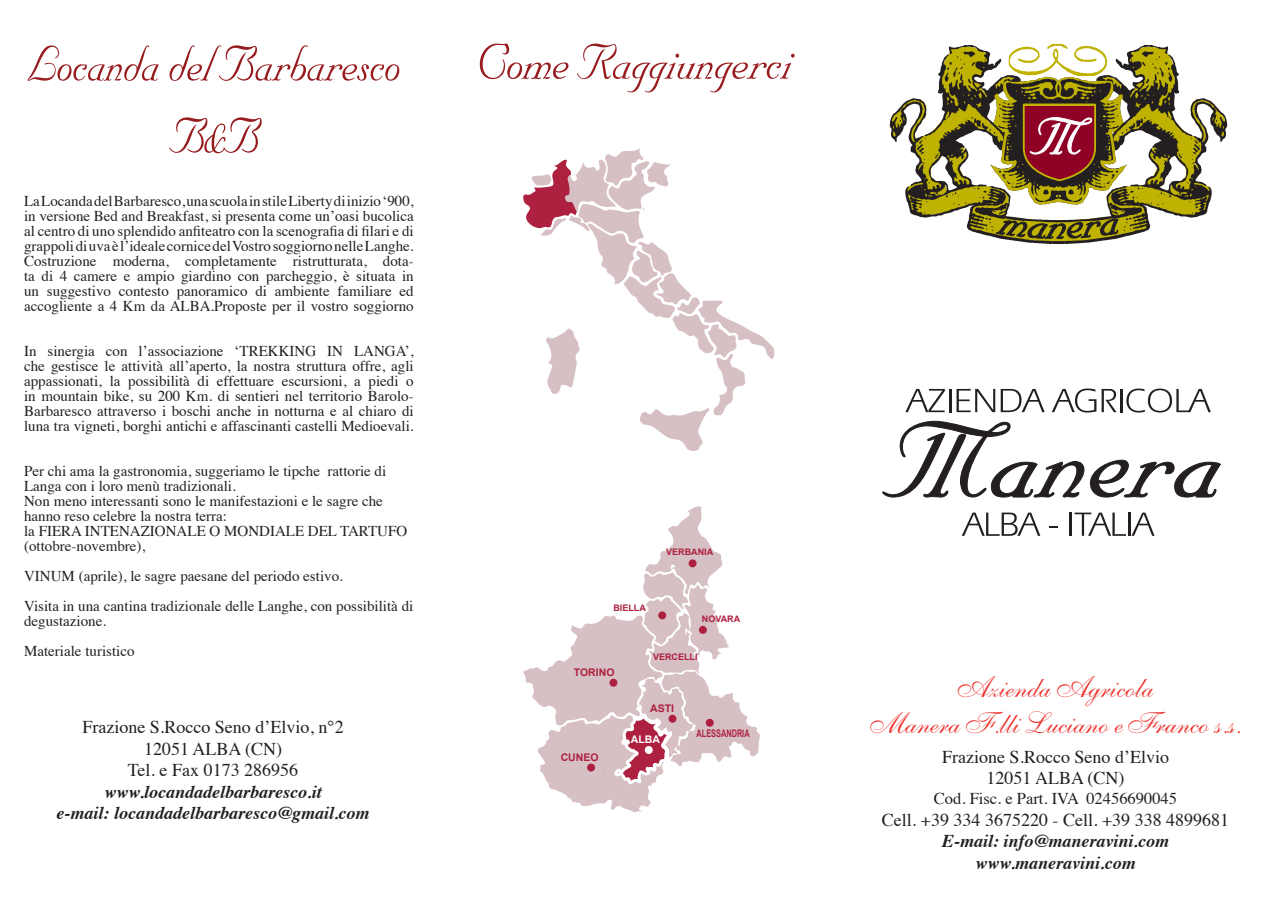
<style>
.page{position:relative;width:1272px;height:902px;background:#fff}
.page>*{position:absolute;margin:0;border:0;box-sizing:border-box;transform-origin:0 0}
.t1{font:60px/72px "Nuptial BT";color:#981b1e;text-align:center;scale:.85 1}
.t2{font:60px "Nuptial BT";color:#981b1e;scale:.9 1}
.t3{font:30px/36px "Shelley Allegro Script";color:#ee2f2a;text-align:center}
.t4{font:18px/21.6px "Times";color:#231f20;text-align:center}
.t5{font:italic 700 18px/21.6px "Times";color:#231f20;text-align:center}
.t6{font:16.5px "Times";color:#231f20}
.t7{font:15px/15px "Times";color:#231f20}
.t8{font:700 10.5px "Arial";color:#ad2040}
.t9{font:700 10.5px "Arial";color:#ad2040;scale:.7 1}
.t10{font:700 10.5px "Arial";color:#fff}
.t11{font:700 9px "Arial";color:#ad2040}
</style>
<div class="page">
<svg style="left:523px;top:148px;width:251px;height:303px"></svg>
<svg style="left:523px;top:506px;width:237px;height:306px"></svg>
<div style="left:587px;top:763px;width:8px;height:8px;background:#ad2040;border-radius:50%"></div>
<div style="left:609px;top:678px;width:8px;height:8px;background:#ad2040;border-radius:50%"></div>
<div style="left:658px;top:611px;width:8px;height:8px;background:#ad2040;border-radius:50%"></div>
<div style="left:699px;top:626px;width:8px;height:7px;background:#ad2040;border-radius:50%"></div>
<div style="left:688px;top:559px;width:8px;height:8px;background:#ad2040;border-radius:50%"></div>
<div style="left:644px;top:746px;width:8px;height:8px;background:#fff;border-radius:50%"></div>
<div style="left:705px;top:718px;width:8px;height:8px;background:#ad2040;border-radius:50%"></div>
<div style="left:668px;top:714px;width:8px;height:8px;background:#ad2040;border-radius:50%"></div>
<svg style="left:891px;top:47px;width:334px;height:197px"></svg>
<img style="left:1008px;top:44px;width:102px;height:32px">
<svg style="left:905px;top:389px;width:39px;height:23px"></svg>
<hr style="left:948px;top:389px;width:3px;height:23px;background:#231f20">
<svg style="left:956px;top:389px;width:88px;height:23px"></svg>
<svg style="left:1052px;top:388px;width:64px;height:24px"></svg>
<hr style="left:1119px;top:389px;width:3px;height:23px;background:#231f20">
<svg style="left:1126px;top:388px;width:84px;height:24px"></svg>
<svg style="left:882px;top:421px;width:338px;height:76px"></svg>
<svg style="left:962px;top:512px;width:78px;height:23px"></svg>
<hr style="left:1069px;top:512px;width:2px;height:23px;background:#231f20">
<svg style="left:1074px;top:512px;width:51px;height:23px"></svg>
<hr style="left:1127px;top:512px;width:3px;height:23px;background:#231f20">
<svg style="left:1132px;top:512px;width:22px;height:23px"></svg>
<h1 class="t1" style="left:32px;top:27px;width:437px">Locanda del Barbaresco<br>B&amp;B</h1>
<p class="t7" style="left:24px;top:192px;width:391px;text-align:justify">La Locanda del Barbaresco, una scuola in stile Liberty di inizio ‘900, in versione Bed and Breakfast, si presenta come un’oasi bucolica al centro di uno splendido anfiteatro con la scenografia di filari e di grappoli di uva è l’ideale cornice del Vostro soggiorno nelle Langhe.<br>Costruzione moderna, completamente ristrutturata, dota&shy;ta di 4 camere e ampio giardino con parcheggio, è situata in un suggestivo contesto panoramico di ambiente familiare ed accogliente a 4 Km da ALBA.Proposte per il vostro soggiorno</p>
<p class="t7" style="left:24px;top:342px;width:391px;text-align:justify">In sinergia con l’associazione ‘TREKKING IN LANGA’, che gestisce le attività all’aperto, la nostra struttura offre, agli appassionati, la possibilità di effettuare escursioni, a piedi o in mountain bike, su 200 Km. di sentieri nel territorio Barolo-Barbaresco attraverso i boschi anche in notturna e al chiaro di luna tra vigneti, borghi antichi e affascinanti castelli Medioevali.</p>
<p class="t7" style="left:24px;top:462px;width:384px">Per chi ama la gastronomia, suggeriamo le tipche rattorie di Langa con i loro menù tradizionali.<br>Non meno interessanti sono le manifestazioni e le sagre che hanno reso celebre la nostra terra:<br>la FIERA INTENAZIONALE O MONDIALE DEL TARTUFO (ottobre-novembre),</p>
<p class="t7" style="left:24px;top:560px;width:391px;line-height:30px">VINUM (aprile), le sagre paesane del periodo estivo.<br>Visita in una cantina tradizionale delle Langhe, con possibilità di</p>
<p class="t7" style="left:24px;top:605px;width:112px;line-height:30px">degustazione.<br>Materiale turistico</p>
<p class="t4" style="left:82px;top:714px;width:263px">Frazione S.Rocco Seno d’Elvio, n°2<br>12051 ALBA (CN)<br>Tel. e Fax 0173 286956</p>
<p class="t5" style="left:56px;top:779px;width:314px">www.locandadelbarbaresco.it<br>e-mail: locandadelbarbaresco@gmail.com</p>
<h1 class="t2" style="left:476px;top:29px;width:353px">Come Raggiungerci</h1>
<p class="t11" style="left:613px;top:602px;width:34px">BIELLA</p>
<p class="t11" style="left:666px;top:546px;width:48px">VERBANIA</p>
<p class="t11" style="left:702px;top:612px;width:40px">NOVARA</p>
<p class="t8" style="left:574px;top:665px;width:42px">TORINO</p>
<p class="t8" style="left:560px;top:750px;width:39px">CUNEO</p>
<p class="t11" style="left:653px;top:650px;width:46px">VERCELLI</p>
<p class="t8" style="left:650px;top:700px;width:25px">ASTI</p>
<p class="t10" style="left:631px;top:732px;width:31px">ALBA</p>
<p class="t9" style="left:696px;top:725px;width:77px">ALESSANDRIA</p>
<h2 class="t3" style="left:870px;top:669px;width:372px">Azienda Agricola<br>Manera F.lli Luciano e Franco s.s.</h2>
<p class="t4" style="left:942px;top:744px;width:228px">Frazione S.Rocco Seno d’Elvio<br>12051 ALBA (CN)</p>
<p class="t6" style="left:933px;top:783px;width:245px">Cod. Fisc. e Part. IVA 02456690045</p>
<p class="t4" style="left:881px;top:807px;width:349px">Cell. +39 334 3675220 - Cell. +39 338 4899681</p>
<p class="t5" style="left:942px;top:828px;width:228px">E-mail: info@maneravini.com www.maneravini.com</p>
</div>
